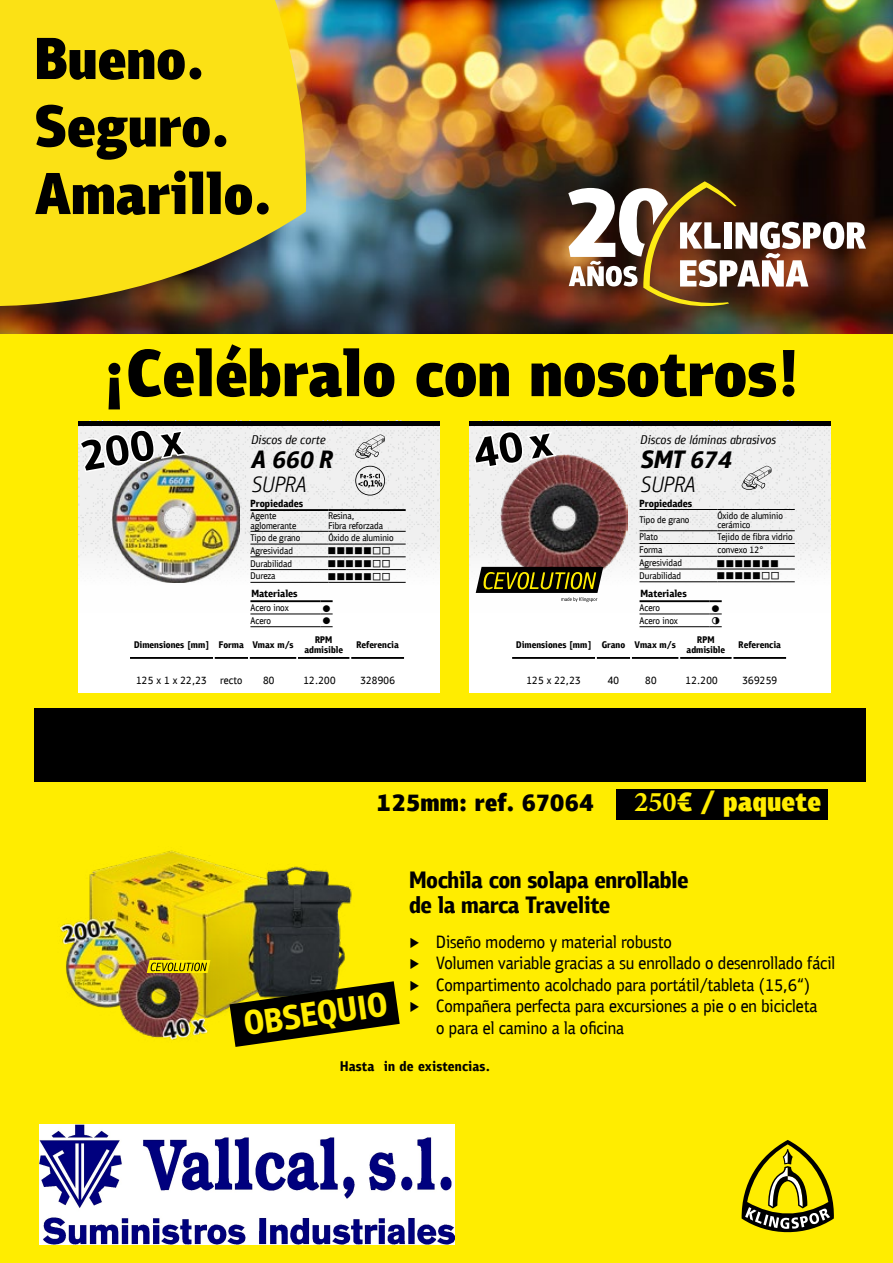
<style>
.page{position:relative;width:893px;height:1263px;background:#fff}
.page>*{position:absolute;margin:0;border:0;box-sizing:border-box;transform-origin:0 0}
.t1{font:900 67.5px "KL Bulletin Sans";color:#000}
.t2{font:900 60px "KL Bulletin Sans";color:#000}
.t3{font:700 28.5px "Minion Pro";color:#ffed00}
.t4{font:900 28.5px "KL Bulletin Sans";color:#ffed00}
.t5{font:700 24px "KL Bulletin Sans";color:#000}
.t6{font:18px "KL Bulletin Sans";color:#000}
.t7{font:700 14.25px "KL Bulletin Sans";color:#000}
.t8{font:italic 12.75px "KL Bulletin Sans";color:#000}
.t9{font:11.25px "KL Bulletin Sans";color:#000}
.t10{font:700 10.5px "KL Bulletin Sans";color:#000}
.t11{font:9.75px "KL Pictograms";letter-spacing:.21em;color:#000}
.t12{font:9.75px/9.8px "KL Bulletin Sans";color:#000}
.t13{font:700 9.75px "KL Bulletin Sans";color:#000}
.s1{color:#000}
</style>
<div class="page">
<div style="left:0;top:329px;width:893px;height:934px;background:#ffed00"></div>
<img style="left:0;top:0;width:893px;height:334px">
<svg style="left:568px;top:181px;width:298px;height:125px"></svg>
<div style="left:78px;top:421px;width:361px;height:271px;background:#fff"></div>
<div style="left:35px;top:708px;width:831px;height:73px;background:#000"></div>
<svg style="left:0;top:0;width:306px;height:306px;background:#e4cd1d"></svg>
<img style="left:78px;top:426px;width:361px;height:156px">
<hr style="left:250px;top:509px;width:78px;height:2px;background:#000">
<hr style="left:328px;top:509px;width:78px;height:2px;background:#000">
<hr style="left:250px;top:531px;width:78px;height:1px;background:#000">
<hr style="left:328px;top:531px;width:78px;height:1px;background:#000">
<hr style="left:250px;top:544px;width:78px;height:1px;background:#000">
<hr style="left:328px;top:544px;width:78px;height:1px;background:#000">
<hr style="left:250px;top:556px;width:78px;height:1px;background:#000">
<hr style="left:250px;top:569px;width:78px;height:1px;background:#000">
<hr style="left:328px;top:556px;width:78px;height:1px;background:#000">
<hr style="left:328px;top:569px;width:78px;height:1px;background:#000">
<hr style="left:250px;top:582px;width:78px;height:1px;background:#000">
<hr style="left:328px;top:582px;width:78px;height:1px;background:#000">
<img style="left:113px;top:455px;width:126px;height:128px">
<svg style="left:355px;top:434px;width:30px;height:24px"></svg>
<svg style="left:355px;top:466px;width:30px;height:29px"></svg>
<div style="left:469px;top:421px;width:362px;height:271px;background:#fff"></div>
<img style="left:469px;top:426px;width:362px;height:167px">
<div style="left:469px;top:421px;width:362px;height:5px;background:#000"></div>
<hr style="left:639px;top:509px;width:78px;height:1px;background:#000">
<hr style="left:717px;top:509px;width:78px;height:1px;background:#000">
<hr style="left:639px;top:530px;width:78px;height:1px;background:#000">
<hr style="left:717px;top:530px;width:78px;height:1px;background:#000">
<hr style="left:639px;top:543px;width:78px;height:1px;background:#000">
<hr style="left:639px;top:556px;width:78px;height:1px;background:#000">
<hr style="left:717px;top:543px;width:78px;height:1px;background:#000">
<hr style="left:717px;top:556px;width:78px;height:1px;background:#000">
<hr style="left:717px;top:569px;width:78px;height:1px;background:#000">
<hr style="left:717px;top:581px;width:78px;height:1px;background:#000">
<img style="left:500px;top:455px;width:127px;height:104px">
<svg style="left:742px;top:466px;width:29px;height:24px"></svg>
<div style="left:78px;top:421px;width:361px;height:5px;background:#000"></div>
<svg style="left:742px;top:1140px;width:92px;height:92px"></svg>
<img style="left:60px;top:850px;width:292px;height:190px">
<svg style="left:147px;top:960px;width:63px;height:13px"></svg>
<div style="left:616px;top:789px;width:212px;height:31px;background:#000"></div>
<img style="left:40px;top:1124px;width:415px;height:120px">
<svg style="left:37px;top:38px;width:30px;height:41px"></svg>
<svg style="left:99px;top:49px;width:26px;height:31px"></svg>
<svg style="left:190px;top:68px;width:11px;height:11px"></svg>
<div style="left:35px;top:171px;width:150px;height:44px;background:#fbe115"></div>
<svg style="left:257px;top:203px;width:12px;height:11px"></svg>
<svg style="left:252px;top:435px;width:20px;height:9px"></svg>
<svg style="left:251px;top:451px;width:14px;height:17px"></svg>
<svg style="left:273px;top:451px;width:41px;height:18px"></svg>
<svg style="left:320px;top:451px;width:13px;height:17px"></svg>
<svg style="left:252px;top:477px;width:53px;height:16px"></svg>
<svg style="left:81px;top:429px;width:104px;height:42px"></svg>
<svg style="left:641px;top:435px;width:20px;height:9px"></svg>
<svg style="left:675px;top:435px;width:11px;height:9px"></svg>
<svg style="left:693px;top:435px;width:17px;height:9px"></svg>
<svg style="left:717px;top:438px;width:5px;height:6px"></svg>
<svg style="left:730px;top:435px;width:30px;height:9px"></svg>
<svg style="left:641px;top:477px;width:53px;height:16px"></svg>
<svg style="left:229px;top:981px;width:171px;height:66px"></svg>
<div style="left:36px;top:105px;width:190px;height:55px;background:#fbe115"></div>
<svg style="left:286px;top:435px;width:39px;height:9px"></svg>
<svg style="left:329px;top:512px;width:60px;height:29px"></svg>
<svg style="left:251px;top:499px;width:52px;height:68px"></svg>
<svg style="left:251px;top:573px;width:24px;height:6px"></svg>
<svg style="left:641px;top:450px;width:90px;height:19px"></svg>
<svg style="left:640px;top:499px;width:52px;height:10px"></svg>
<svg style="left:640px;top:516px;width:49px;height:10px"></svg>
<svg style="left:718px;top:510px;width:74px;height:43px"></svg>
<svg style="left:640px;top:534px;width:22px;height:19px"></svg>
<svg style="left:472px;top:430px;width:81px;height:38px"></svg>
<svg style="left:130px;top:600px;width:275px;height:59px"></svg>
<svg style="left:476px;top:559px;width:312px;height:100px"></svg>
<h2 class="t2" style="left:67px;top:22px;width:121px">◆ ■□</h2>
<h2 class="t2" style="left:188px;top:157px;width:67px">●●□</h2>
<p class="t8" style="left:262px;top:433px;width:22px">▲ □▲</p>
<h1 class="t1" style="left:342px;top:332px;width:436px">●□ □■ ■□▲□▼ □▲</h1>
<p class="t8" style="left:651px;top:433px;width:22px">▲ □▲</p>
<p class="t8" style="left:689px;top:433px;width:39px">● ■▲</p>
<p class="t8" style="left:752px;top:433px;width:25px">▲ ❖□▲</p>
<p class="t12" style="left:746px;top:510px;width:39px;text-indent:-12px">□ ●◆ ■□ □</p>
<p class="t10" style="left:264px;top:587px;width:35px">▼ ●▲</p>
<p class="t12" style="left:344px;top:533px;width:51px">□ ●◆ ■□</p>
<p class="t11" style="left:328px;top:546px;width:63px">EEEEELL</p>
<p class="t11" style="left:328px;top:559px;width:63px">EEEEELL</p>
<p class="t11" style="left:328px;top:572px;width:63px">EEEEELL</p>
<p class="t12" style="left:267px;top:603px;width:20px">□ ■□</p>
<p class="t11" style="left:323px;top:603px;width:8px">J</p>
<p class="t11" style="left:323px;top:616px;width:8px">J</p>
<p class="t12" style="left:644px;top:532px;width:15px">● ▼□</p>
<p class="t10" style="left:653px;top:587px;width:35px">▼ ●▲</p>
<p class="t12" style="left:721px;top:545px;width:27px">□■❖ □</p>
<p class="t11" style="left:717px;top:558px;width:62px">EEEEEEE</p>
<p class="t11" style="left:717px;top:571px;width:63px">EEEEELL</p>
<p class="t11" style="left:712px;top:603px;width:8px">J</p>
<p class="t12" style="left:656px;top:615px;width:20px">□ ■□</p>
<p class="t11" style="left:712px;top:616px;width:9px">K</p>
<p class="t13" style="left:154px;top:639px;width:31px">■▲□■ ▲</p>
<p class="t13" style="left:382px;top:639px;width:6px">■</p>
<p class="t9" style="left:201px;top:674px;width:43px">✓ ▼□</p>
<p class="t13" style="left:536px;top:639px;width:31px">■▲□■ ▲</p>
<p class="t13" style="left:764px;top:639px;width:6px">■</p>
<h3 class="t3" style="left:579px;top:782px;width:99px"><span class="s1">✔</span> 250</h3>
<h3 class="t4" style="left:752px;top:784px;width:56px">❑◆ ▼</h3>
<h3 class="t5" style="left:426px;top:865px;width:130px">□ ● □■ ▲□●</h3>
<h3 class="t5" style="left:605px;top:865px;width:74px">■ □●● ●</h3>
<h3 class="t5" style="left:438px;top:891px;width:8px">●</h3>
<h3 class="t5" style="left:555px;top:891px;width:46px">❖●▼</h3>
<p class="t6" style="left:450px;top:931px;width:97px">▲□ □ ■□</p>
<p class="t6" style="left:582px;top:931px;width:91px">▼ ● □ ◆▲▼□</p>
<p class="t6" style="left:444px;top:953px;width:63px">□●◆ ■ ❖</p>
<p class="t6" style="left:539px;top:953px;width:5px">●</p>
<p class="t6" style="left:597px;top:953px;width:208px">▲ ▲◆ ■□●● □ □ ▲ ■□●● □</p>
<p class="t6" style="left:832px;top:953px;width:5px">●</p>
<p class="t6" style="left:518px;top:974px;width:55px">■▼□ □●</p>
<p class="t6" style="left:659px;top:974px;width:89px">□▼▼●▼ ●▼</p>
<p class="t6" style="left:631px;top:996px;width:57px">◆▲□■ ▲</p>
<p class="t6" style="left:491px;top:1017px;width:127px">● ■□ ● □ ■</p>
<p class="t7" style="left:340px;top:1057px;width:28px">★ ▲▼</p>
<p class="t7" style="left:388px;top:1057px;width:9px">■</p>
<p class="t7" style="left:436px;top:1057px;width:51px">▲▼■ ▲</p>
</div>
